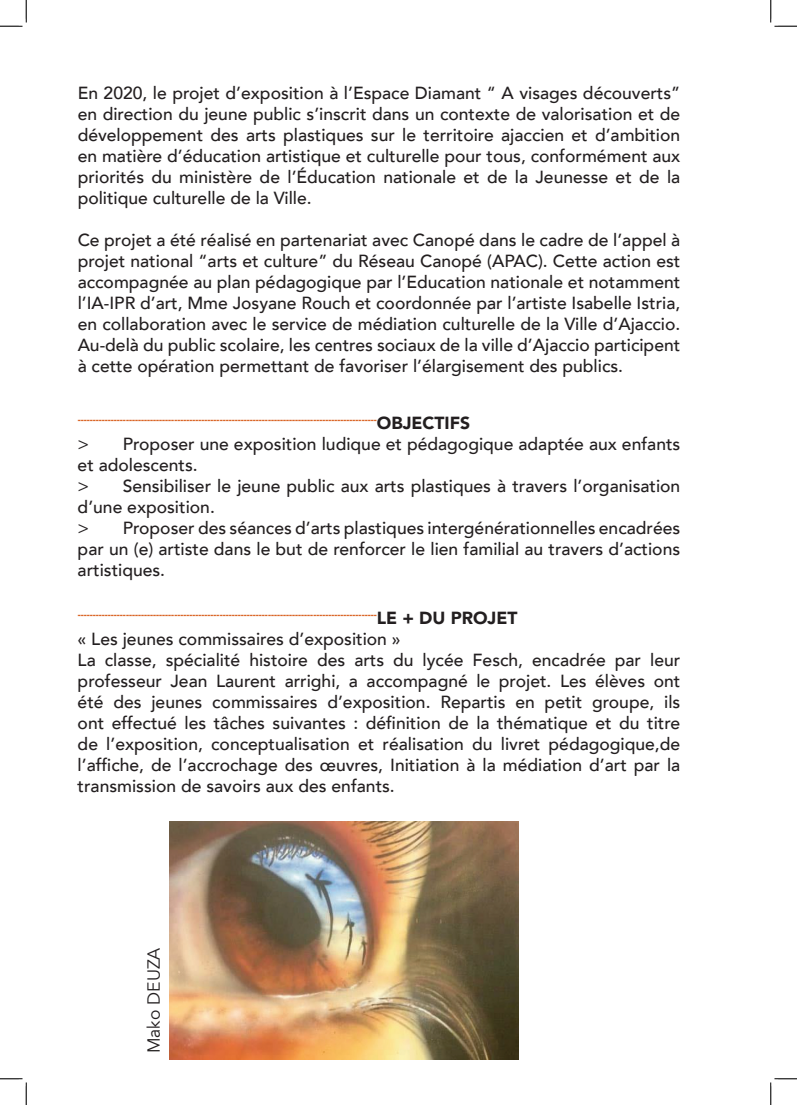
<style>
.page{position:relative;width:797px;height:1105px;background:#fff}
.page>*{position:absolute;margin:0;border:0;box-sizing:border-box;transform-origin:0 0}
.t1{font:500 17.5px/21px "Avenir LT";color:#231f20;text-align:justify}
.t2{font:17.5px "Avenir LT";color:#231f20}
.t3{font:900 10.25px "Avenir LT";color:#da6628}
.s1{font-size:17.5px;color:#231f20}
.s2{font-family:"Avenir LT Std";font-weight:400}
</style>
<div class="page">
<img style="left:170px;top:821px;width:348px;height:238px">
<svg style="left:0;top:0;width:27px;height:27px"></svg>
<svg style="left:0;top:1078px;width:27px;height:27px"></svg>
<svg style="left:770px;top:0;width:27px;height:27px"></svg>
<svg style="left:770px;top:1078px;width:27px;height:27px"></svg>
<p class="t1" style="left:78px;top:83px;width:604px">En 2020, le projet d’exposition à l’Espace Diamant “ A visages découverts” en direction du jeune public s’inscrit dans un contexte de valorisation et de développement des arts plastiques sur le territoire ajaccien et d’ambition en matière d’éducation artistique et culturelle pour tous, conformément aux priorités du ministère de l’Éducation nationale et de la Jeunesse et de la politique culturelle de la Ville.</p>
<p class="t1" style="left:78px;top:230px;width:604px">Ce projet a été réalisé en partenariat avec Canopé dans le cadre de l’appel à projet national “arts et culture” du Réseau Canopé (APAC). Cette action est accompagnée au plan pédagogique par l’Education nationale et notamment l’IA-IPR d’art, Mme Josyane Rouch et coordonnée par l’artiste Isabelle Istria, en collaboration avec le service de médiation culturelle de la Ville d’Ajaccio.<br>Au-delà du public scolaire, les centres sociaux de la ville d’Ajaccio participent à cette opération permettant de favoriser l’élargisement des publics.</p>
<p class="t3" style="left:78px;top:413px;width:394px">---------------------------------------------------------------------------------------------------<span class="s1">OBJECTIFS</span></p>
<p class="t1" style="left:78px;top:434px;width:604px;text-align:left"><span class="s2">&gt;</span> Proposer une exposition ludique et pédagogique adaptée aux enfants et adolescents.<br><span class="s2">&gt;</span> Sensibiliser le jeune public aux arts plastiques à travers l’organisation d’une exposition.<br><span class="s2">&gt;</span> Proposer des séances d’arts plastiques intergénérationnelles encadrées par un (e) artiste dans le but de renforcer le lien familial au travers d’actions artistiques.</p>
<p class="t3" style="left:78px;top:608px;width:441px">---------------------------------------------------------------------------------------------------<span class="s1">LE + DU PROJET</span></p>
<p class="t1" style="left:78px;top:629px;width:604px;text-align:left">« Les jeunes commissaires d’exposition »<br>La classe, spécialité histoire des arts du lycée Fesch, encadrée par leur professeur Jean Laurent arrighi, a accompagné le projet. Les élèves ont été des jeunes commissaires d’exposition. Repartis en petit groupe, ils ont effectué les tâches suivantes : définition de la thématique et du titre de l’exposition, conceptualisation et réalisation du livret pédagogique,de l’affiche, de l’accrochage des œuvres, Initiation à la médiation d’art par la transmission de savoirs aux des enfants.</p>
<p class="t2" style="left:144px;top:1053px;width:107px;rotate:-90deg">Mako DEUZA</p>
</div>
